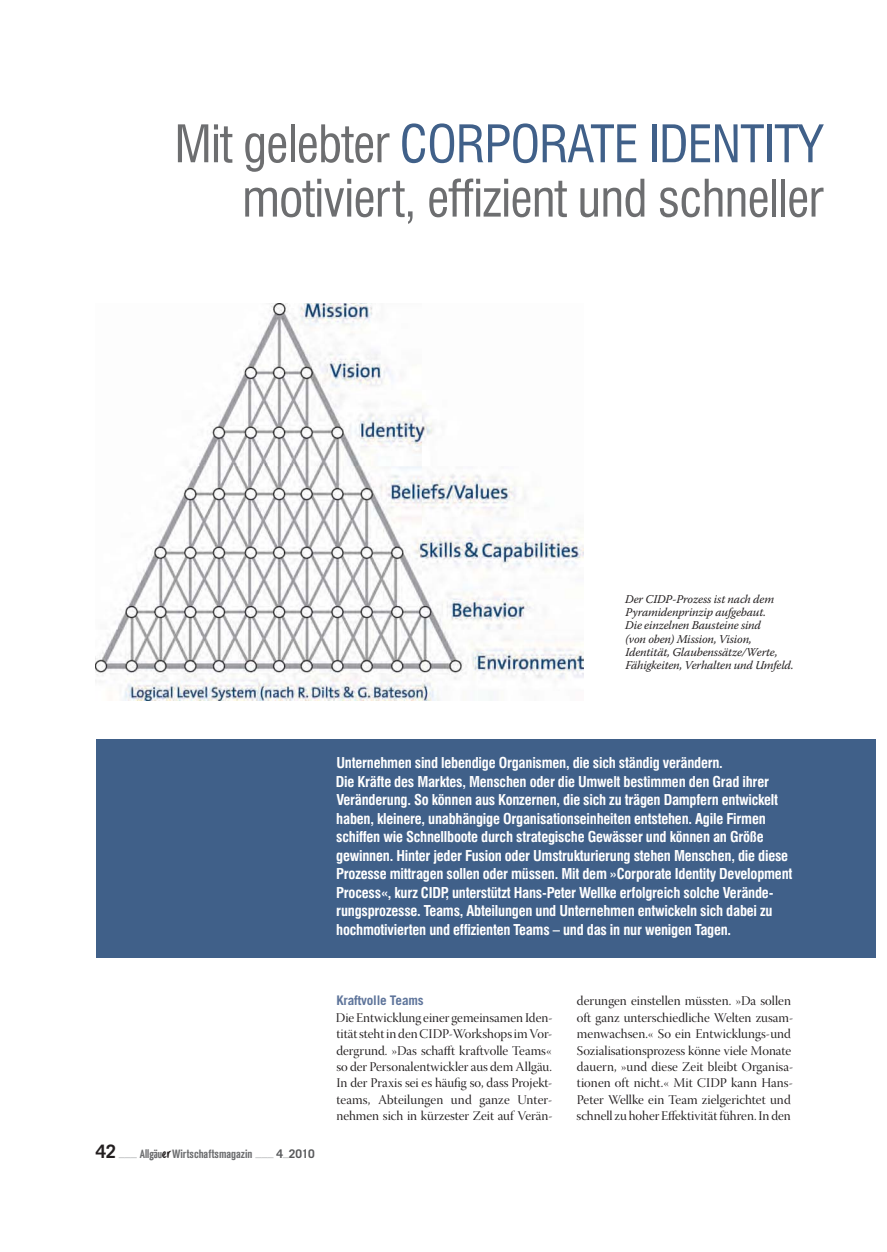
<style>
.page{position:relative;width:887px;height:1252px;background:#fff}
.page>*{position:absolute;margin:0;border:0;box-sizing:border-box;transform-origin:0 0}
.t1{font:condensed 50.38px/54.4px "Swiss 721 BT";letter-spacing:-.015em;color:#6d6e70;text-align:right}
.t2{font:700 condensed 14.62px/18.5px "Swiss 721 BT";letter-spacing:-.015em;color:#fff}
.t3{font:13.25px/16.5px "Warnock Pro Disp";color:#231f20;text-align:justify}
.t4{font:700 13.25px "Trade Gothic";letter-spacing:-.015em;color:#5f759b}
.t5{font:italic 11.88px/13.2px "Warnock Pro";letter-spacing:-.015em;color:#231f20}
.t6{font:700 11.88px "Akzidenz Grot Con BQ";color:#6d6e70}
.s1{color:#406089}
.s2{font-family:"Trade Gothic";font-size:18.5px;color:#231f20}
.s3{font-family:"Trade Gothic";font-size:12.38px;color:#c9cbcc}
.s4{font-family:"Yanone Kaffeesatz"}
.s5{font-family:"Allgaeu";font-weight:400;color:#231f20}
.s6{font-family:"Trade Gothic";color:#58595b}
</style>
<div class="page">
<div style="left:96px;top:739px;width:779px;height:218px;background:#406089"></div>
<img style="left:96px;top:304px;width:487px;height:396px">
<h1 class="t1" style="left:174px;top:119px;width:650px">Mit gelebter <span class="s1">CORPORATE IDENTITY </span>motiviert, effizient und schneller</h1>
<p class="t5" style="left:625px;top:593px;width:170px">Der CIDP-Prozess ist nach dem<br>Pyramidenprinzip aufgebaut.<br>Die einzelnen Bausteine sind<br>(von oben) Mission, Vision,<br>Identität, Glaubenssätze/Werte,<br>Fähigkeiten, Verhalten und Umfeld.</p>
<p class="t2" style="left:336px;top:754px;width:458px">Unternehmen sind lebendige Organismen, die sich ständig verändern.<br>Die Kräfte des Marktes, Menschen oder die Umwelt bestimmen den Grad ihrer Veränderung. So können aus Konzernen, die sich zu trägen Dampfern entwickelt haben, kleinere, unabhängige Organisationseinheiten entstehen. Agile Firmen schiffen wie Schnellboote durch strategische Gewässer und können an Größe gewinnen. Hinter jeder Fusion oder Umstrukturierung stehen Menschen, die diese Prozesse mittragen sollen oder müssen. Mit dem »Corporate Identity Development Process«, kurz CIDP, unterstützt Hans-Peter Wellke erfolgreich solche Verände&shy;rungsprozesse. Teams, Abteilungen und Unternehmen entwickeln sich dabei zu hochmotivierten und effizienten Teams – und das in nur wenigen Tagen.</p>
<p class="t6" style="left:96px;top:1148px;width:220px"><span class="s2">42</span> <span class="s3">–––</span> <span class="s4">Allgäu</span><span class="s5">er</span>Wirtschaftsmagazin <span class="s3">–––</span> <span class="s6">4</span><span class="s3">–</span><span class="s6">2010</span></p>
<p class="t4" style="left:336px;top:995px;width:89px">Kraftvolle Teams</p>
<p class="t3" style="left:336px;top:1009px;width:218px">Die Entwicklung einer gemeinsamen Iden&shy;tität steht in den CIDP-Workshops im Vor&shy;dergrund. »Das schafft kraftvolle Teams« so der Personalentwickler aus dem Allgäu.<br>In der Praxis sei es häufig so, dass Projekt&shy;teams, Abteilungen und ganze Unter&shy;nehmen sich in kürzester Zeit auf Verän-</p>
<p class="t3" style="left:576px;top:993px;width:218px;text-align:left">derungen einstellen müssten. »Da sollen oft ganz unterschiedliche Welten zusam&shy;menwachsen.« So ein Entwicklungs-und Sozialisationsprozess könne viele Monate dauern, »und diese Zeit bleibt Organisa&shy;tionen oft nicht.« Mit CIDP kann Hans-Peter Wellke ein Team zielgerichtet und schnell zu hoher Effektivität führen. In den</p>
</div>
